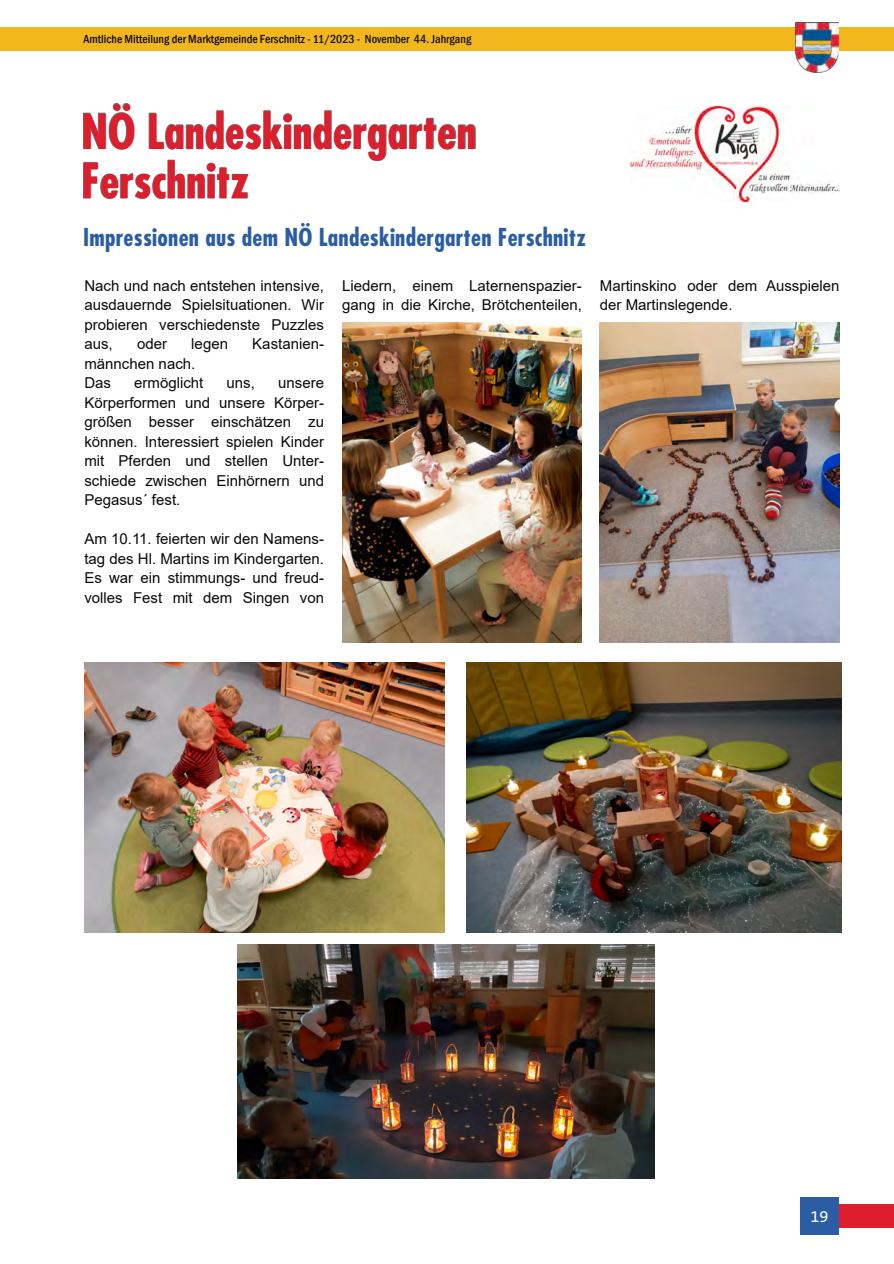
<style>
.page{position:relative;width:894px;height:1264px;background:#fff}
.page>*{position:absolute;margin:0;border:0;box-sizing:border-box;transform-origin:0 0}
.t1{font:700 condensed 46.8px/48.9px "Futura";color:#de1e2d}
.t2{font:700 condensed 24px "Futura";letter-spacing:.01em;color:#2a5da3}
.t3{font:16.5px "The Sans B5 Plain";color:#fff}
.t4{font:15px/19.5px "Arial";color:#080a0a;text-align:justify}
.t5{font:500 condensed 12px "Franklin Gothic";color:#0e0b0e}
.s1{color:#111212}
</style>
<div class="page">
<div style="left:0;top:27px;width:893px;height:24px;background:#f1b71c"></div>
<div style="left:825px;top:1204px;width:68px;height:23px;background:#de1e2d"></div>
<div style="left:800px;top:1197px;width:39px;height:37px;background:#2a5da3"></div>
<img style="left:795px;top:22px;width:43px;height:50px">
<img style="left:84px;top:104px;width:391px;height:94px">
<img style="left:630px;top:106px;width:209px;height:96px">
<img style="left:237px;top:944px;width:417px;height:234px">
<img style="left:467px;top:662px;width:374px;height:270px">
<img style="left:84px;top:662px;width:360px;height:270px">
<img style="left:599px;top:323px;width:240px;height:319px">
<img style="left:342px;top:323px;width:239px;height:319px">
<p class="t5" style="left:84px;top:34px;width:389px">Amtliche Mitteilung der Marktgemeinde Ferschnitz - 11/<span class="s1">2023 - November 44. Jahrgang</span></p>
<h1 class="t1" style="left:82px;top:107px;width:396px">NÖ Landeskindergarten<br>Ferschnitz</h1>
<h2 class="t2" style="left:83px;top:222px;width:504px">Impressionen aus dem NÖ Landeskindergarten Ferschnitz</h2>
<p class="t4" style="left:84px;top:277px;width:241px">Nach und nach entstehen intensive, ausdauernde Spielsituationen. Wir probieren verschiedenste Puzzles aus,</p>
<p class="t4" style="left:342px;top:277px;width:241px">Liedern, einem Laternenspazier&shy;gang in die Kirche, Brötchenteilen,</p>
<p class="t4" style="left:599px;top:277px;width:241px">Martinskino oder dem Ausspielen der Martinslegende.</p>
<p class="t4" style="left:137px;top:335px;width:32px">oder</p>
<p class="t4" style="left:191px;top:335px;width:38px">legen</p>
<p class="t4" style="left:252px;top:335px;width:73px">Kastanien-</p>
<p class="t4" style="left:84px;top:355px;width:112px">männchen nach.<br>Das</p>
<p class="t4" style="left:134px;top:374px;width:71px">ermöglicht</p>
<p class="t4" style="left:227px;top:374px;width:30px">uns,</p>
<p class="t4" style="left:84px;top:374px;width:241px;text-indent:194px">unsere Körperformen und unsere Körper&shy;größen besser einschätzen zu können. Interessiert spielen Kinder mit Pferden und stellen Unter&shy;schiede zwischen Einhörnern und Pegasus´ fest.</p>
<p class="t4" style="left:84px;top:530px;width:241px">Am 10.11. feierten wir den Namens&shy;tag des Hl. Martins im Kindergarten.<br>Es war ein stimmungs- und freud&shy;volles Fest mit dem Singen von</p>
<p class="t3" style="left:810px;top:1207px;width:20px">19</p>
</div>
